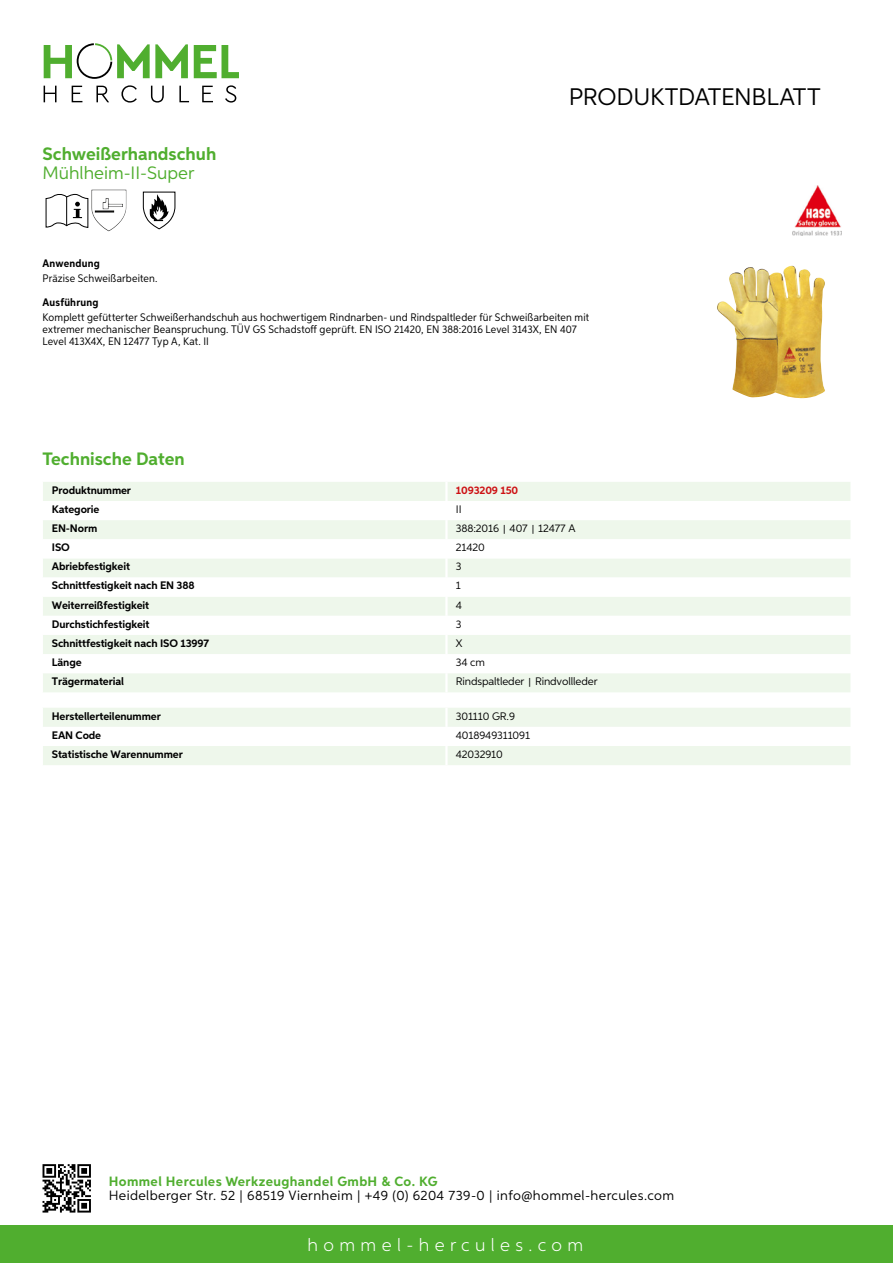
<style>
.page{position:relative;width:893px;height:1263px;background:#fff}
.page>*{position:absolute;margin:0;border:0;box-sizing:border-box;transform-origin:0 0}
.t1{font:24px "Aspira";letter-spacing:-.01em;color:#000}
.t2{font:700 18px "Aspira";color:#50ae2f}
.t3{font:300 18px "Aspira";letter-spacing:.3em;color:#fff}
.t4{font:18px "Aspira";color:#50ae2f}
.t5{font:13.5px "Aspira";letter-spacing:.03em;color:#000}
.t6{font:700 13.5px "Aspira";letter-spacing:.03em;color:#50ae2f}
.t7{font:10.95px/12px "Aspira Nar";letter-spacing:.015em;color:#000}
.t8{font:700 10.95px "Aspira";letter-spacing:-.01em;color:#000}
.t9{font:10.95px "Aspira";letter-spacing:-.01em;color:#000}
.t10{font:700 10.95px "Aspira Nar";letter-spacing:.02em;color:#000}
.t11{font:700 10.95px "Aspira";letter-spacing:-.01em;color:#cd1013}
.s1{font-family:"Wuerth Global";font-size:10.5px}
</style>
<div class="page">
<div style="left:0;top:1226px;width:893px;height:37px;background:#50ae2f"></div>
<svg style="left:43px;top:1164px;width:48px;height:48px"></svg>
<svg style="left:194px;top:45px;width:45px;height:33px"></svg>
<svg style="left:44px;top:43px;width:144px;height:36px"></svg>
<svg style="left:44px;top:86px;width:13px;height:16px"></svg>
<svg style="left:72px;top:86px;width:10px;height:16px"></svg>
<svg style="left:96px;top:86px;width:13px;height:16px"></svg>
<svg style="left:121px;top:85px;width:16px;height:18px"></svg>
<svg style="left:151px;top:86px;width:13px;height:17px"></svg>
<svg style="left:179px;top:86px;width:10px;height:16px"></svg>
<svg style="left:202px;top:86px;width:11px;height:16px"></svg>
<svg style="left:225px;top:85px;width:11px;height:18px"></svg>
<div style="left:43px;top:482px;width:807px;height:210px;background:#eef7eb"></div>
<svg style="left:43px;top:501px;width:807px;height:172px"></svg>
<hr style="left:445px;top:482px;width:3px;height:19px;background:#fff">
<hr style="left:445px;top:501px;width:3px;height:19px;background:#fff">
<hr style="left:445px;top:520px;width:3px;height:19px;background:#fff">
<hr style="left:445px;top:539px;width:3px;height:19px;background:#fff">
<hr style="left:445px;top:558px;width:3px;height:19px;background:#fff">
<hr style="left:445px;top:577px;width:3px;height:20px;background:#fff">
<hr style="left:445px;top:597px;width:3px;height:19px;background:#fff">
<hr style="left:445px;top:616px;width:3px;height:19px;background:#fff">
<hr style="left:445px;top:635px;width:3px;height:19px;background:#fff">
<hr style="left:445px;top:654px;width:3px;height:19px;background:#fff">
<hr style="left:445px;top:673px;width:3px;height:19px;background:#fff">
<svg style="left:43px;top:708px;width:807px;height:57px"></svg>
<hr style="left:445px;top:746px;width:3px;height:19px;background:#fff">
<svg style="left:46px;top:193px;width:42px;height:35px"></svg>
<img style="left:91px;top:189px;width:8px;height:35px">
<svg style="left:143px;top:191px;width:33px;height:39px"></svg>
<img style="left:717px;top:266px;width:108px;height:132px">
<img style="left:792px;top:185px;width:50px;height:50px">
<h2 class="t2" style="left:43px;top:142px;width:175px">Schweißerhandschuh</h2>
<h2 class="t4" style="left:43px;top:162px;width:153px">Mühlheim-II-Super</h2>
<h1 class="t1" style="left:569px;top:82px;width:253px">Produktdatenblatt</h1>
<p class="t10" style="left:43px;top:257px;width:59px">Anwendung</p>
<p class="t7" style="left:43px;top:273px;width:116px">Präzise Schweißarbeiten.</p>
<p class="t10" style="left:43px;top:295px;width:58px">Ausführung</p>
<p class="t7" style="left:43px;top:311px;width:548px">Komplett gefütterter Schweißerhandschuh aus hochwertigem Rindnarben- und Rindspaltleder für Schweißarbeiten mit extremer mechanischer Beanspruchung. TÜV GS Schadstoff geprüft. EN ISO 21420, EN 388:2016 Level 3143X, EN 407<br>Level 413X4X, EN 12477 Typ A, Kat. II</p>
<h2 class="t2" style="left:43px;top:448px;width:144px">Technische Daten</h2>
<p class="t8" style="left:52px;top:483px;width:81px">Produktnummer</p>
<p class="t11" style="left:456px;top:483px;width:64px">1093209 150</p>
<p class="t8" style="left:52px;top:502px;width:49px">Kategorie</p>
<p class="t9" style="left:456px;top:502px;width:7px">II</p>
<p class="t8" style="left:52px;top:521px;width:47px">EN-Norm</p>
<p class="t9" style="left:456px;top:522px;width:121px">388:2016 <span class="s1">|</span> 407 <span class="s1">|</span> 12477 A</p>
<p class="t8" style="left:52px;top:541px;width:19px">ISO</p>
<p class="t9" style="left:456px;top:541px;width:30px">21420</p>
<p class="t8" style="left:52px;top:560px;width:80px">Abriebfestigkeit</p>
<p class="t9" style="left:456px;top:560px;width:7px">3</p>
<p class="t8" style="left:52px;top:579px;width:144px">Schnittfestigkeit nach EN 388</p>
<p class="t9" style="left:456px;top:579px;width:7px">1</p>
<p class="t8" style="left:52px;top:598px;width:99px">Weiterreißfestigkeit</p>
<p class="t9" style="left:456px;top:598px;width:8px">4</p>
<p class="t8" style="left:52px;top:617px;width:99px">Durchstichfestigkeit</p>
<p class="t9" style="left:456px;top:617px;width:7px">3</p>
<p class="t8" style="left:52px;top:636px;width:159px">Schnittfestigkeit nach ISO 13997</p>
<p class="t9" style="left:456px;top:636px;width:8px">X</p>
<p class="t8" style="left:52px;top:655px;width:31px">Länge</p>
<p class="t9" style="left:456px;top:655px;width:31px">34 cm</p>
<p class="t8" style="left:52px;top:675px;width:74px">Trägermaterial</p>
<p class="t9" style="left:456px;top:675px;width:143px">Rindspaltleder <span class="s1">|</span> Rindvollleder</p>
<p class="t8" style="left:52px;top:709px;width:111px">Herstellerteilenummer</p>
<p class="t9" style="left:456px;top:709px;width:61px">301110 GR.9</p>
<p class="t8" style="left:52px;top:728px;width:51px">EAN Code</p>
<p class="t9" style="left:456px;top:728px;width:76px">4018949311091</p>
<p class="t8" style="left:52px;top:747px;width:132px">Statistische Warennummer</p>
<p class="t9" style="left:456px;top:747px;width:48px">42032910</p>
<p class="t6" style="left:109px;top:1172px;width:330px">Hommel Hercules Werkzeughandel GmbH &amp; Co. KG</p>
<p class="t5" style="left:109px;top:1187px;width:567px">Heidelberger Str. 52 | 68519 Viernheim | +49 (0) 6204 739-0 | info@hommel-hercules.com</p>
<h2 class="t3" style="left:307px;top:1234px;width:277px">hommel-hercules.com</h2>
</div>
